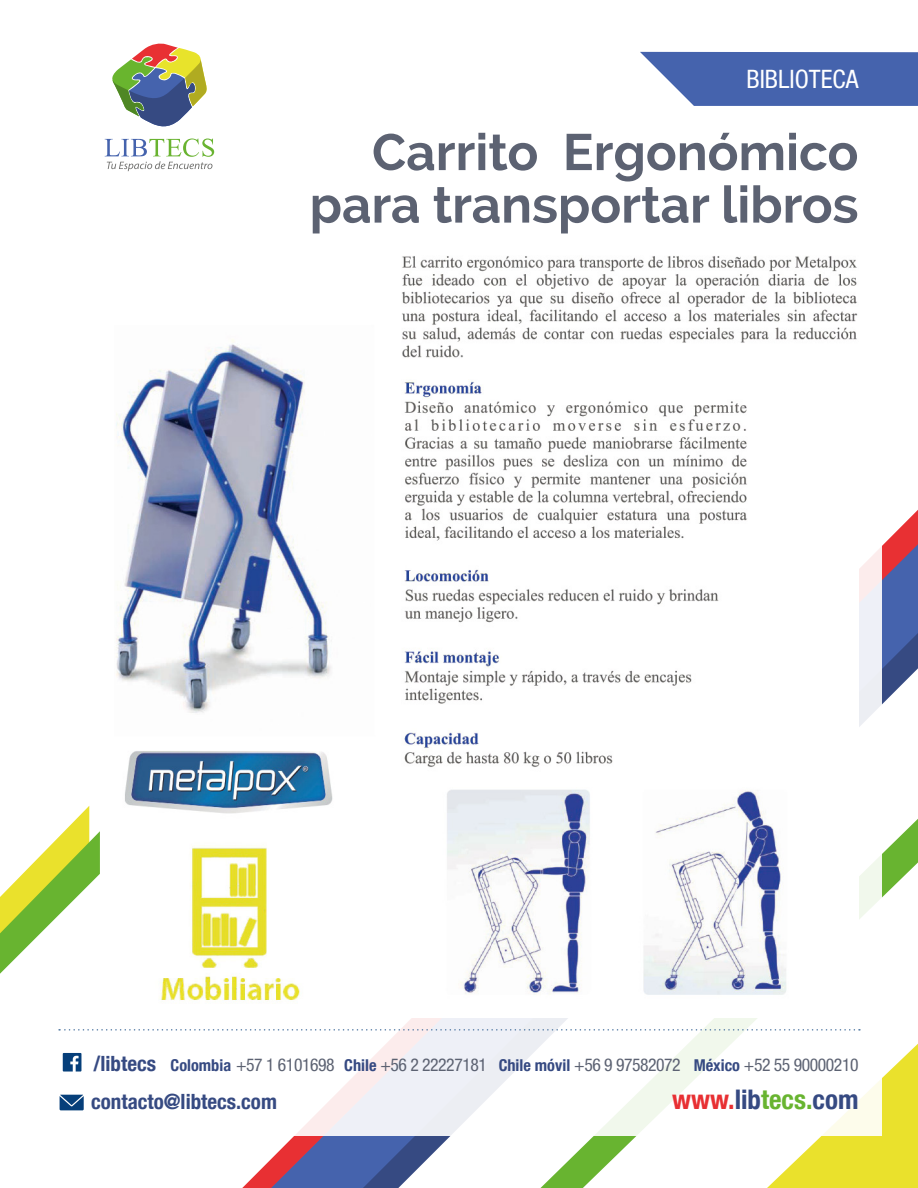
<style>
.page{position:relative;width:918px;height:1188px;background:#fff}
.page>*{position:absolute;margin:0;border:0;box-sizing:border-box;transform-origin:0 0}
.t1{font:700 51.15px/52.5px "Raleway";color:#5c6272;text-align:right}
.t2{font:700 condensed 27px "Helvetica Neue LT Com";color:#364a82}
.t3{font:condensed 25.5px "Helvetica Neue";color:#fff}
.t4{font:700 condensed 21px "Helvetica Neue LT Com";color:#364a82}
.t5{font:condensed 17.7px "Helvetica Neue";letter-spacing:-.025em;color:#5c6272}
.s1{font-family:"Helvetica Neue LT Com";font-weight:700;font-size:16.35px;color:#364a82}
.s2{color:#e83033}
.s3{color:#68b430}
</style>
<div class="page">
<svg style="left:242px;top:510px;width:676px;height:678px"></svg>
<svg style="left:242px;top:510px;width:640px;height:626px"></svg>
<svg style="left:0;top:806px;width:100px;height:168px"></svg>
<svg style="left:105px;top:139px;width:109px;height:32px"></svg>
<svg style="left:112px;top:43px;width:95px;height:84px"></svg>
<svg style="left:640px;top:52px;width:278px;height:54px"></svg>
<img style="left:116px;top:256px;width:743px;height:762px">
<svg style="left:59px;top:1029px;width:801px;height:2px"></svg>
<svg style="left:60px;top:1095px;width:24px;height:15px"></svg>
<svg style="left:63px;top:1053px;width:18px;height:19px"></svg>
<p class="t3" style="left:747px;top:64px;width:113px">BIBLIOTECA</p>
<p class="t1" style="left:310px;top:126px;width:550px">Carrito Ergonómico para transportar libros</p>
<p class="t4" style="left:94px;top:1051px;width:64px">/libtecs</p>
<p class="t5" style="left:171px;top:1055px;width:689px"><span class="s1">Colombia</span> +57 1 6101698 <span class="s1">Chile</span> +56 2 22227181 <span class="s1">Chile móvil</span> +56 9 97582072 <span class="s1">México</span> +52 55 90000210</p>
<p class="t4" style="left:91px;top:1089px;width:187px">contacto@libtecs.com</p>
<p class="t2" style="left:672px;top:1084px;width:188px"><span class="s2">www.</span>lib<span class="s3">tecs.</span>com</p>
</div>
